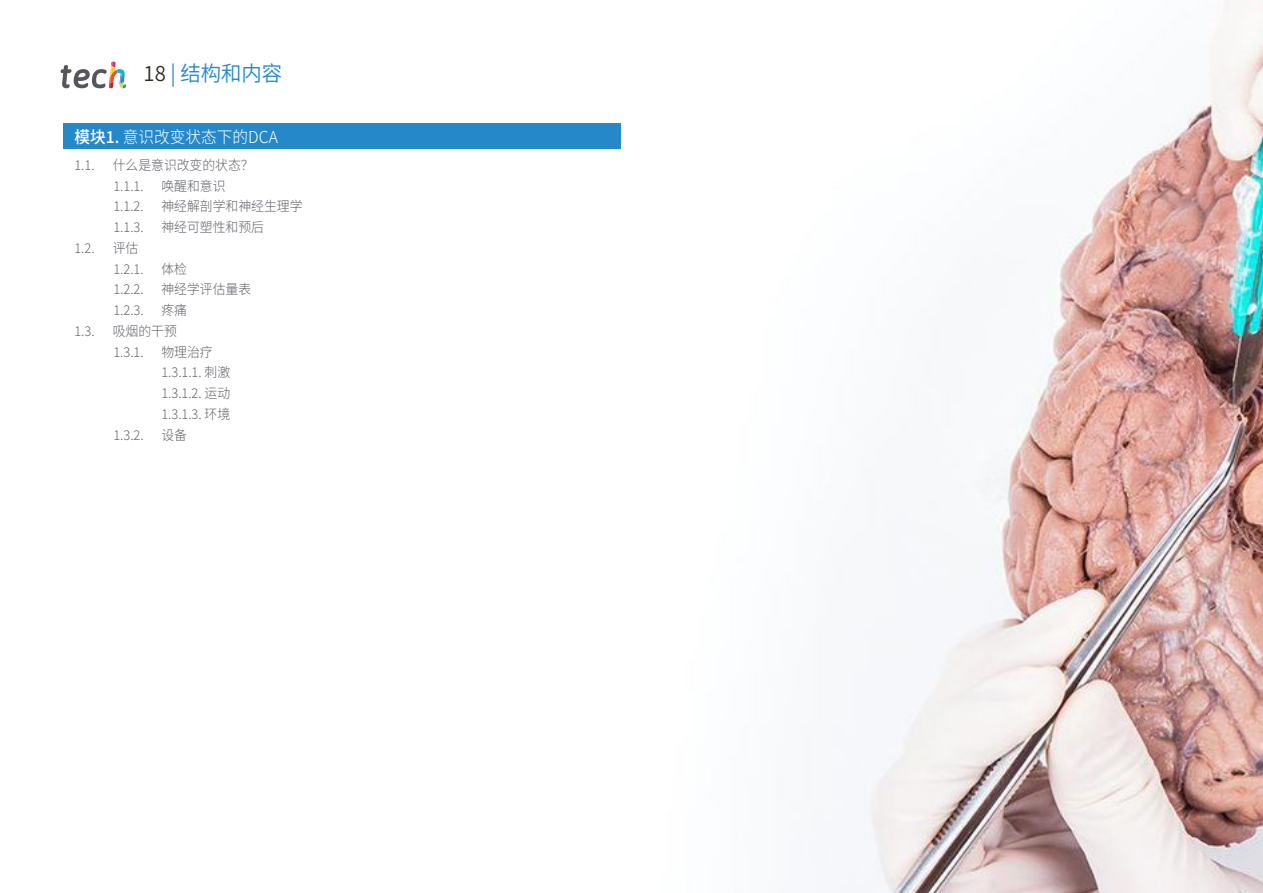
<style>
.page{position:relative;width:1263px;height:893px;background:#fff}
.page>*{position:absolute;margin:0;border:0;box-sizing:border-box;transform-origin:0 0}
.t1{font:21px "Source Han Sans CN";color:#2488c9}
.t2{font:300 16.5px "Source Han Sans CN";color:#fff;scale:.95 1}
.t3{font:300 13.5px/20.7px "Source Han Sans CN";color:#61646a;scale:.95 1}
.s1{color:#312e20}
.s2{font-weight:500}
</style>
<div class="page">
<div style="left:63px;top:123px;width:558px;height:26px;background:#2488c9"></div>
<img style="left:841px;top:0;width:422px;height:893px">
<svg style="left:61px;top:62px;width:65px;height:27px"></svg>
<h1 class="t1" style="left:144px;top:61px;width:140px"><span class="s1">18</span> | 结构和内容</h1>
<p class="t2" style="left:74px;top:127px;width:216px"><span class="s2">模块1.</span> 意识改变状态下的DCA</p>
<p class="t3" style="left:74px;top:155px;width:23px">1.1.</p>
<p class="t3" style="left:113px;top:155px;width:150px">什么是意识改变的状态？<br>1.1.1.</p>
<p class="t3" style="left:161px;top:176px;width:69px">唤醒和意识</p>
<p class="t3" style="left:113px;top:196px;width:33px">1.1.2.</p>
<p class="t3" style="left:161px;top:196px;width:150px">神经解剖学和神经生理学</p>
<p class="t3" style="left:113px;top:217px;width:33px">1.1.3.</p>
<p class="t3" style="left:161px;top:217px;width:109px">神经可塑性和预后</p>
<p class="t3" style="left:74px;top:238px;width:23px">1.2.</p>
<p class="t3" style="left:113px;top:238px;width:34px">评估<br>1.2.1.</p>
<p class="t3" style="left:161px;top:259px;width:28px">体检</p>
<p class="t3" style="left:113px;top:279px;width:33px">1.2.2.</p>
<p class="t3" style="left:161px;top:279px;width:96px">神经学评估量表</p>
<p class="t3" style="left:113px;top:300px;width:33px">1.2.3.</p>
<p class="t3" style="left:161px;top:300px;width:28px">疼痛</p>
<p class="t3" style="left:74px;top:321px;width:23px">1.3.</p>
<p class="t3" style="left:113px;top:321px;width:69px">吸烟的干预<br>1.3.1.</p>
<p class="t3" style="left:161px;top:342px;width:74px">物理治疗<br>1.3.1.1. 刺激<br>1.3.1.2. 运动<br>1.3.1.3. 环境</p>
<p class="t3" style="left:113px;top:425px;width:33px">1.3.2.</p>
<p class="t3" style="left:161px;top:425px;width:28px">设备</p>
</div>
